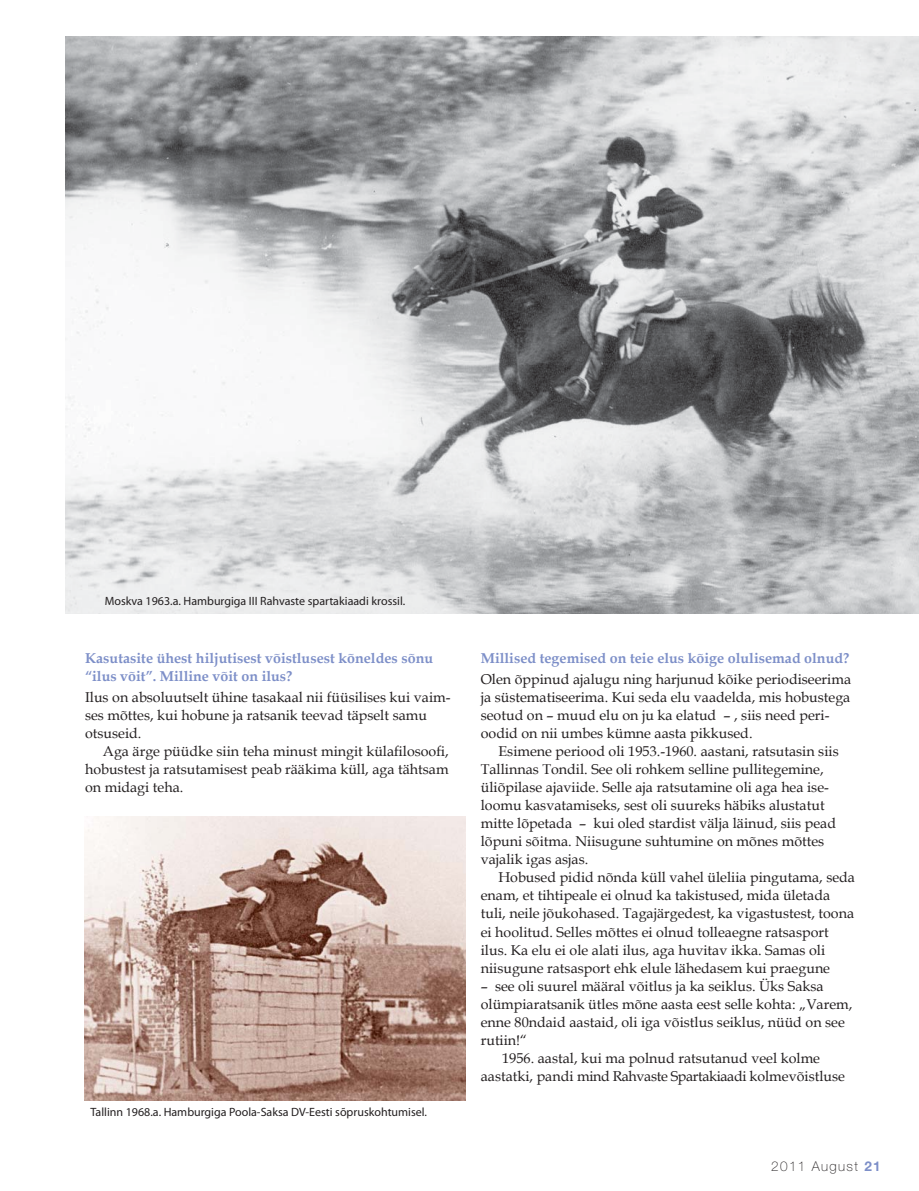
<style>
.page{position:relative;width:919px;height:1191px;background:#fff}
.page>*{position:absolute;margin:0;border:0;box-sizing:border-box;transform-origin:0 0}
.t1{font:14.25px/18px "Book Antiqua";color:#231f20}
.t2{font:700 14.25px/18px "Book Antiqua";color:#7d8fc8}
.t3{font:100 13.5px "Helvetica Neue LT Std";letter-spacing:.1em;color:#231f20}
.t4{font:12px "Myriad Pro";color:#231f20}
.s1{font-weight:700;color:#7d8fc8}
</style>
<div class="page">
<img style="left:65px;top:36px;width:853px;height:577px">
<img style="left:84px;top:816px;width:381px;height:284px">
<p class="t4" style="left:105px;top:596px;width:302px">Moskva 1963.a. Hamburgiga III Rahvaste spartakiaadi krossil.</p>
<p class="t2" style="left:85px;top:650px;width:349px">Kasutasite ühest hiljutisest võistlusest kõneldes sõnu “ilus võit”. Milline võit on ilus?</p>
<p class="t1" style="left:85px;top:689px;width:367px">Ilus on absoluutselt ühine tasakaal nii füüsilises kui vaim&shy;ses mõttes, kui hobune ja ratsanik teevad täpselt samu otsuseid.</p>
<p class="t1" style="left:85px;top:743px;width:365px;text-align:justify;text-indent:18px">Aga ärge püüdke siin teha minust mingit külafilosoofi, hobustest ja ratsutamisest peab rääkima küll, aga tähtsam on midagi teha.</p>
<p class="t4" style="left:90px;top:1107px;width:338px">Tallinn 1968.a. Hamburgiga Poola-Saksa DV-Eesti sõpruskohtumisel.</p>
<p class="t2" style="left:480px;top:650px;width:370px">Millised tegemised on teie elus kõige olulisemad olnud?</p>
<p class="t1" style="left:480px;top:671px;width:372px">Olen õppinud ajalugu ning harjunud kõike periodiseerima ja süstematiseerima. Kui seda elu vaadelda, mis hobustega seotud on – muud elu on ju ka elatud – , siis need peri&shy;oodid on nii umbes kümne aasta pikkused.</p>
<p class="t1" style="left:480px;top:743px;width:359px;text-indent:18px">Esimene periood oli 1953.-1960. aastani, ratsutasin siis Tallinnas Tondil. See oli rohkem selline pullitegemine, üliõpilase ajaviide. Selle aja ratsutamine oli aga hea ise&shy;loomu kasvatamiseks, sest oli suureks häbiks alustatut mitte lõpetada – kui oled stardist välja läinud, siis pead lõpuni sõitma. Niisugune suhtumine on mõnes mõttes vajalik igas asjas.</p>
<p class="t1" style="left:480px;top:869px;width:376px;text-indent:18px">Hobused pidid nõnda küll vahel üleliia pingutama, seda enam, et tihtipeale ei olnud ka takistused, mida ületada tuli, neile jõukohased. Tagajärgedest, ka vigastustest, toona ei hoolitud. Selles mõttes ei olnud tolleaegne ratsasport ilus. Ka elu ei ole alati ilus, aga huvitav ikka. Samas oli niisugune ratsasport ehk elule lähedasem kui praegune</p>
<p class="t1" style="left:480px;top:977px;width:344px">– see oli suurel määral võitlus ja ka seiklus. Üks Saksa</p>
<p class="t1" style="left:480px;top:995px;width:373px">olümpiaratsanik ütles mõne aasta eest selle kohta: „Varem,</p>
<p class="t1" style="left:480px;top:1013px;width:365px">enne 80ndaid aastaid, oli iga võistlus seiklus, nüüd on see</p>
<p class="t1" style="left:480px;top:1031px;width:48px">rutiin!“</p>
<p class="t1" style="left:502px;top:1049px;width:319px">1956. aastal, kui ma polnud ratsutanud veel kolme</p>
<p class="t1" style="left:480px;top:1067px;width:366px">aastatki, pandi mind Rahvaste Spartakiaadi kolmevõistluse</p>
<p class="t3" style="left:771px;top:1161px;width:111px">2011 August <span class="s1">21</span></p>
</div>
